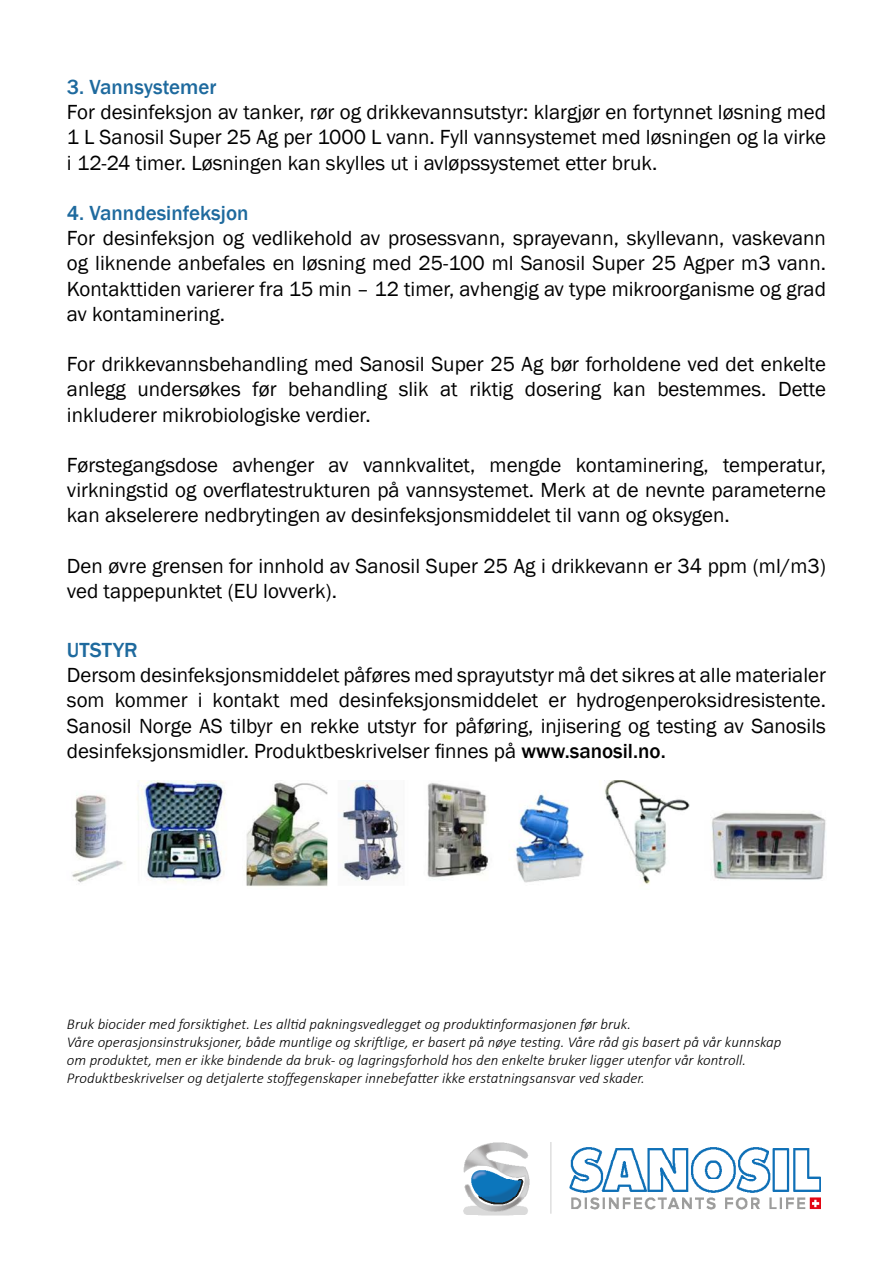
<style>
.page{position:relative;width:893px;height:1263px;background:#fff}
.page>*{position:absolute;margin:0;border:0;box-sizing:border-box;transform-origin:0 0}
.t1{font:21px/25.2px "Franklin Gothic";color:#000;text-align:justify}
.t2{font:500 21px "Franklin Gothic";color:#1e6a9e}
.t3{font:italic 300 15px/18px "Calibri";color:#000}
.s1{font-weight:500}
</style>
<div class="page">
<img style="left:72px;top:780px;width:754px;height:107px">
<img style="left:463px;top:1142px;width:358px;height:74px">
<p class="t2" style="left:67px;top:74px;width:151px">3. Vannsystemer</p>
<p class="t1" style="left:67px;top:100px;width:760px">For desinfeksjon av tanker, rør og drikkevannsutstyr: klargjør en fortynnet løsning med 1 L Sanosil Super 25 Ag per 1000 L vann. Fyll vannsystemet med løsningen og la virke i 12-24 timer. Løsningen kan skylles ut i avløpssystemet etter bruk.</p>
<p class="t2" style="left:67px;top:200px;width:183px">4. Vanndesinfeksjon</p>
<p class="t1" style="left:67px;top:226px;width:760px">For desinfeksjon og vedlikehold av prosessvann, sprayevann, skyllevann, vaskevann og liknende anbefales en løsning med 25-100 ml Sanosil Super 25 Agper m3 vann.<br>Kontakttiden varierer fra 15 min – 12 timer, avhengig av type mikroorganisme og grad av kontaminering.</p>
<p class="t1" style="left:67px;top:352px;width:760px">For drikkevannsbehandling med Sanosil Super 25 Ag bør forholdene ved det enkelte anlegg undersøkes før behandling slik at riktig dosering kan bestemmes. Dette inkluderer mikrobiologiske verdier.</p>
<p class="t1" style="left:67px;top:453px;width:761px">Førstegangsdose avhenger av vannkvalitet, mengde kontaminering, temperatur, virkningstid og overflatestrukturen på vannsystemet. Merk at de nevnte parameterne kan akselerere nedbrytingen av desinfeksjonsmiddelet til vann og oksygen.</p>
<p class="t1" style="left:67px;top:554px;width:760px">Den øvre grensen for innhold av Sanosil Super 25 Ag i drikkevann er 34 ppm (ml/m3) ved tappepunktet (EU lovverk).</p>
<p class="t2" style="left:67px;top:637px;width:72px">UTSTYR</p>
<p class="t1" style="left:67px;top:663px;width:761px">Dersom desinfeksjonsmiddelet påføres med sprayutstyr må det sikres at alle materialer som kommer i kontakt med desinfeksjonsmiddelet er hydrogenperoksidresistente.<br>Sanosil Norge AS tilbyr en rekke utstyr for påføring, injisering og testing av Sanosils desinfeksjonsmidler. Produktbeskrivelser finnes på <span class="s1">www.sanosil.no.</span></p>
<p class="t3" style="left:67px;top:1015px;width:716px">Bruk biocider med forsiktighet. Les alltid pakningsvedlegget og produktinformasjonen før bruk.<br>Våre operasjonsinstruksjoner, både muntlige og skriftlige, er basert på nøye testing. Våre råd gis basert på vår kunnskap om produktet, men er ikke bindende da bruk- og lagringsforhold hos den enkelte bruker ligger utenfor vår kontroll.<br>Produktbeskrivelser og detjalerte stoffegenskaper innebefatter ikke erstatningsansvar ved skader.</p>
</div>
